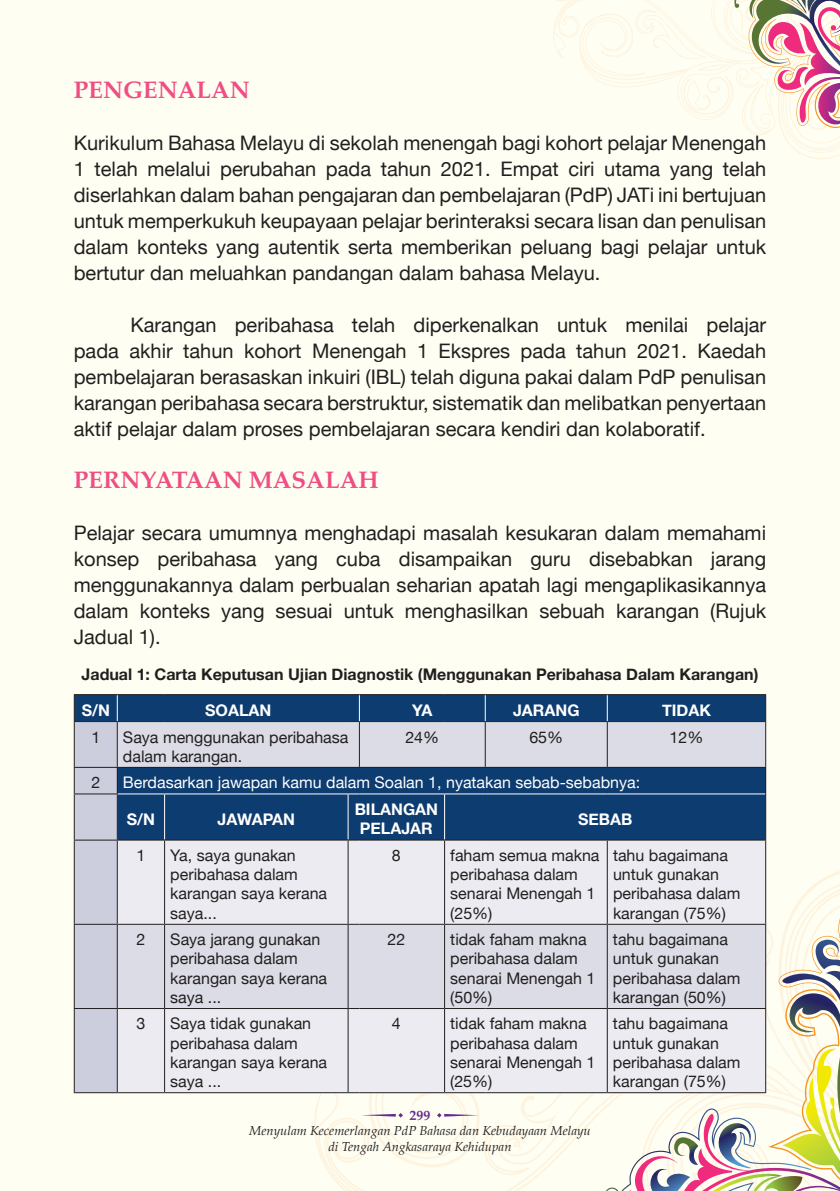
<style>
.page{position:relative;width:840px;height:1191px;background:#fff}
.page>*{position:absolute;margin:0;border:0;box-sizing:border-box;transform-origin:0 0}
.t1{font:700 24px "Palatino";color:#ef4e84}
.t2{font:20px/26px "Helvetica Neue";color:#231f20;text-align:justify}
.t3{font:16px/19.2px "Helvetica Neue";color:#231f20}
.t4{font:700 16px "Helvetica Neue";color:#231f20}
.t5{font:16px "Helvetica Neue";color:#fff}
.t6{font:700 16px/19.2px "Helvetica Neue";color:#fff;text-align:center}
.t7{font:700 14px "Palatino";color:#662d91}
.t8{font:italic 13px/15.6px "Palatino";color:#231f20;text-align:center}
</style>
<div class="page">
<div style="left:0;top:0;width:839px;height:1191px;background:#fffef3"></div>
<svg style="left:553px;top:0;width:286px;height:159px"></svg>
<div style="left:118px;top:695px;width:646px;height:26px;background:#0d3c70"></div>
<svg style="left:118px;top:722px;width:646px;height:117px;background:#748cab"></svg>
<div style="left:117px;top:767px;width:648px;height:27px;background:#0d3c70"></div>
<svg style="left:118px;top:840px;width:646px;height:252px;background:#e4e4eb"></svg>
<svg style="left:484px;top:695px;width:1px;height:26px"></svg>
<svg style="left:606px;top:695px;width:1px;height:26px"></svg>
<hr style="left:164px;top:794px;width:1px;height:45px;background:#fff">
<hr style="left:347px;top:794px;width:1px;height:45px;background:#fff">
<hr style="left:444px;top:794px;width:1px;height:45px;background:#fff">
<hr style="left:359px;top:722px;width:1px;height:45px;background:#231f20">
<hr style="left:484px;top:722px;width:1px;height:45px;background:#231f20">
<hr style="left:606px;top:722px;width:1px;height:45px;background:#231f20">
<hr style="left:764px;top:722px;width:1px;height:45px;background:#231f20">
<hr style="left:74px;top:1092px;width:43px;height:1px;background:#231f20">
<hr style="left:117px;top:767px;width:47px;height:1px;background:#231f20">
<hr style="left:164px;top:767px;width:184px;height:1px;background:#231f20">
<hr style="left:359px;top:767px;width:85px;height:1px;background:#231f20">
<hr style="left:444px;top:767px;width:41px;height:1px;background:#231f20">
<hr style="left:485px;top:767px;width:122px;height:1px;background:#231f20">
<hr style="left:607px;top:767px;width:158px;height:1px;background:#231f20">
<hr style="left:164px;top:840px;width:1px;height:83px;background:#231f20">
<hr style="left:347px;top:840px;width:1px;height:83px;background:#231f20">
<hr style="left:444px;top:840px;width:1px;height:83px;background:#231f20">
<hr style="left:606px;top:840px;width:1px;height:83px;background:#231f20">
<hr style="left:764px;top:840px;width:1px;height:83px;background:#231f20">
<hr style="left:117px;top:923px;width:47px;height:1px;background:#231f20">
<hr style="left:164px;top:923px;width:184px;height:1px;background:#231f20">
<hr style="left:164px;top:924px;width:1px;height:84px;background:#231f20">
<hr style="left:117px;top:1008px;width:47px;height:1px;background:#231f20">
<hr style="left:164px;top:1008px;width:184px;height:1px;background:#231f20">
<hr style="left:164px;top:1009px;width:1px;height:83px;background:#231f20">
<hr style="left:117px;top:1092px;width:47px;height:1px;background:#231f20">
<hr style="left:164px;top:1092px;width:184px;height:1px;background:#231f20">
<hr style="left:74px;top:694px;width:43px;height:1px;background:#231f20">
<svg style="left:74px;top:695px;width:44px;height:397px;background:#b8bdcd"></svg>
<hr style="left:117px;top:694px;width:47px;height:1px;background:#231f20">
<hr style="left:164px;top:694px;width:184px;height:1px;background:#231f20">
<hr style="left:359px;top:694px;width:85px;height:1px;background:#231f20">
<hr style="left:444px;top:694px;width:41px;height:1px;background:#231f20">
<hr style="left:485px;top:694px;width:122px;height:1px;background:#231f20">
<hr style="left:607px;top:694px;width:158px;height:1px;background:#231f20">
<svg style="left:764px;top:695px;width:1px;height:26px"></svg>
<hr style="left:74px;top:721px;width:43px;height:1px;background:#231f20">
<hr style="left:117px;top:721px;width:47px;height:1px;background:#231f20">
<hr style="left:164px;top:721px;width:184px;height:1px;background:#231f20">
<svg style="left:348px;top:694px;width:12px;height:28px"></svg>
<hr style="left:359px;top:721px;width:85px;height:1px;background:#231f20">
<hr style="left:444px;top:721px;width:41px;height:1px;background:#231f20">
<hr style="left:485px;top:721px;width:122px;height:1px;background:#231f20">
<hr style="left:607px;top:721px;width:158px;height:1px;background:#231f20">
<hr style="left:117px;top:794px;width:1px;height:45px;background:#231f20">
<hr style="left:764px;top:794px;width:1px;height:45px;background:#231f20">
<hr style="left:117px;top:839px;width:47px;height:1px;background:#231f20">
<hr style="left:164px;top:839px;width:184px;height:1px;background:#231f20">
<hr style="left:359px;top:839px;width:85px;height:1px;background:#231f20">
<hr style="left:444px;top:839px;width:41px;height:1px;background:#231f20">
<hr style="left:485px;top:839px;width:122px;height:1px;background:#231f20">
<hr style="left:607px;top:839px;width:158px;height:1px;background:#231f20">
<hr style="left:118px;top:793px;width:46px;height:1px;background:#fff">
<hr style="left:164px;top:793px;width:184px;height:1px;background:#fff">
<hr style="left:359px;top:793px;width:85px;height:1px;background:#fff">
<hr style="left:444px;top:793px;width:41px;height:1px;background:#fff">
<hr style="left:485px;top:793px;width:122px;height:1px;background:#fff">
<hr style="left:607px;top:793px;width:157px;height:1px;background:#fff">
<svg style="left:324px;top:866px;width:515px;height:325px"></svg>
<p class="t1" style="left:74px;top:69px;width:177px">PENGENALAN</p>
<p class="t2" style="left:74px;top:131px;width:693px">Kurikulum Bahasa Melayu di sekolah menengah bagi kohort pelajar Menengah 1 telah melalui perubahan pada tahun 2021. Empat ciri utama yang telah diserlahkan dalam bahan pengajaran dan pembelajaran (PdP) JATi ini bertujuan untuk memperkukuh keupayaan pelajar berinteraksi secara lisan dan penulisan dalam konteks yang autentik serta memberikan peluang bagi pelajar untuk bertutur dan meluahkan pandangan dalam bahasa Melayu.</p>
<p class="t2" style="left:74px;top:313px;width:693px;text-indent:57px">Karangan peribahasa telah diperkenalkan untuk menilai pelajar pada akhir tahun kohort Menengah 1 Ekspres pada tahun 2021. Kaedah pembelajaran berasaskan inkuiri (IBL) telah diguna pakai dalam PdP penulisan karangan peribahasa secara berstruktur, sistematik dan melibatkan penyertaan aktif pelajar dalam proses pembelajaran secara kendiri dan kolaboratif.</p>
<p class="t1" style="left:74px;top:459px;width:306px">PERNYATAAN MASALAH</p>
<p class="t2" style="left:74px;top:521px;width:693px">Pelajar secara umumnya menghadapi masalah kesukaran dalam memahami konsep peribahasa yang cuba disampaikan guru disebabkan jarang menggunakannya dalam perbualan seharian apatah lagi mengaplikasikannya dalam konteks yang sesuai untuk menghasilkan sebuah karangan (Rujuk Jadual 1).</p>
<p class="t4" style="left:81px;top:662px;width:678px">Jadual 1: Carta Keputusan Ujian Diagnostik (Menggunakan Peribahasa Dalam Karangan)</p>
<p class="t6" style="left:82px;top:701px;width:30px">S/N</p>
<p class="t6" style="left:205px;top:701px;width:68px">SOALAN</p>
<p class="t6" style="left:412px;top:701px;width:22px">YA</p>
<p class="t6" style="left:512px;top:701px;width:68px">JARANG</p>
<p class="t6" style="left:661px;top:701px;width:50px">TIDAK</p>
<p class="t3" style="left:91px;top:728px;width:10px">1</p>
<p class="t3" style="left:123px;top:728px;width:227px">Saya menggunakan peribahasa dalam karangan.</p>
<p class="t3" style="left:405px;top:728px;width:35px">24%</p>
<p class="t3" style="left:529px;top:728px;width:35px">65%</p>
<p class="t3" style="left:669px;top:728px;width:35px">12%</p>
<p class="t3" style="left:91px;top:774px;width:10px">2</p>
<p class="t5" style="left:123px;top:771px;width:518px">Berdasarkan jawapan kamu dalam Soalan 1, nyatakan sebab-sebabnya:</p>
<p class="t6" style="left:127px;top:810px;width:30px">S/N</p>
<p class="t6" style="left:217px;top:810px;width:79px">JAWAPAN</p>
<p class="t6" style="left:354px;top:800px;width:85px">BILANGAN<br>PELAJAR</p>
<p class="t6" style="left:577px;top:810px;width:56px">SEBAB</p>
<p class="t3" style="left:136px;top:846px;width:10px">1</p>
<p class="t3" style="left:170px;top:846px;width:158px">Ya, saya gunakan peribahasa dalam karangan saya kerana saya...</p>
<p class="t3" style="left:391px;top:846px;width:10px">8</p>
<p class="t3" style="left:450px;top:846px;width:151px">faham semua makna peribahasa dalam senarai Menengah 1 (25%)</p>
<p class="t3" style="left:612px;top:846px;width:129px">tahu bagaimana untuk gunakan peribahasa dalam karangan (75%)</p>
<p class="t3" style="left:136px;top:931px;width:10px">2</p>
<p class="t3" style="left:170px;top:931px;width:158px">Saya jarang gunakan peribahasa dalam karangan saya kerana saya ...</p>
<p class="t3" style="left:387px;top:931px;width:19px">22</p>
<p class="t3" style="left:450px;top:931px;width:146px">tidak faham makna peribahasa dalam senarai Menengah 1 (50%)</p>
<p class="t3" style="left:612px;top:931px;width:129px">tahu bagaimana untuk gunakan peribahasa dalam karangan (50%)</p>
<p class="t3" style="left:136px;top:1015px;width:10px">3</p>
<p class="t3" style="left:170px;top:1015px;width:158px">Saya tidak gunakan peribahasa dalam karangan saya kerana saya ...</p>
<p class="t3" style="left:391px;top:1015px;width:10px">4</p>
<p class="t3" style="left:450px;top:1015px;width:146px">tidak faham makna peribahasa dalam senarai Menengah 1 (25%)</p>
<p class="t3" style="left:612px;top:1015px;width:129px">tahu bagaimana untuk gunakan peribahasa dalam karangan (75%)</p>
<p class="t7" style="left:409px;top:1103px;width:22px">299</p>
<p class="t8" style="left:249px;top:1122px;width:343px">Menyulam Kecemerlangan PdP Bahasa dan Kebudayaan Melayu di Tengah Angkasaraya Kehidupan</p>
</div>
